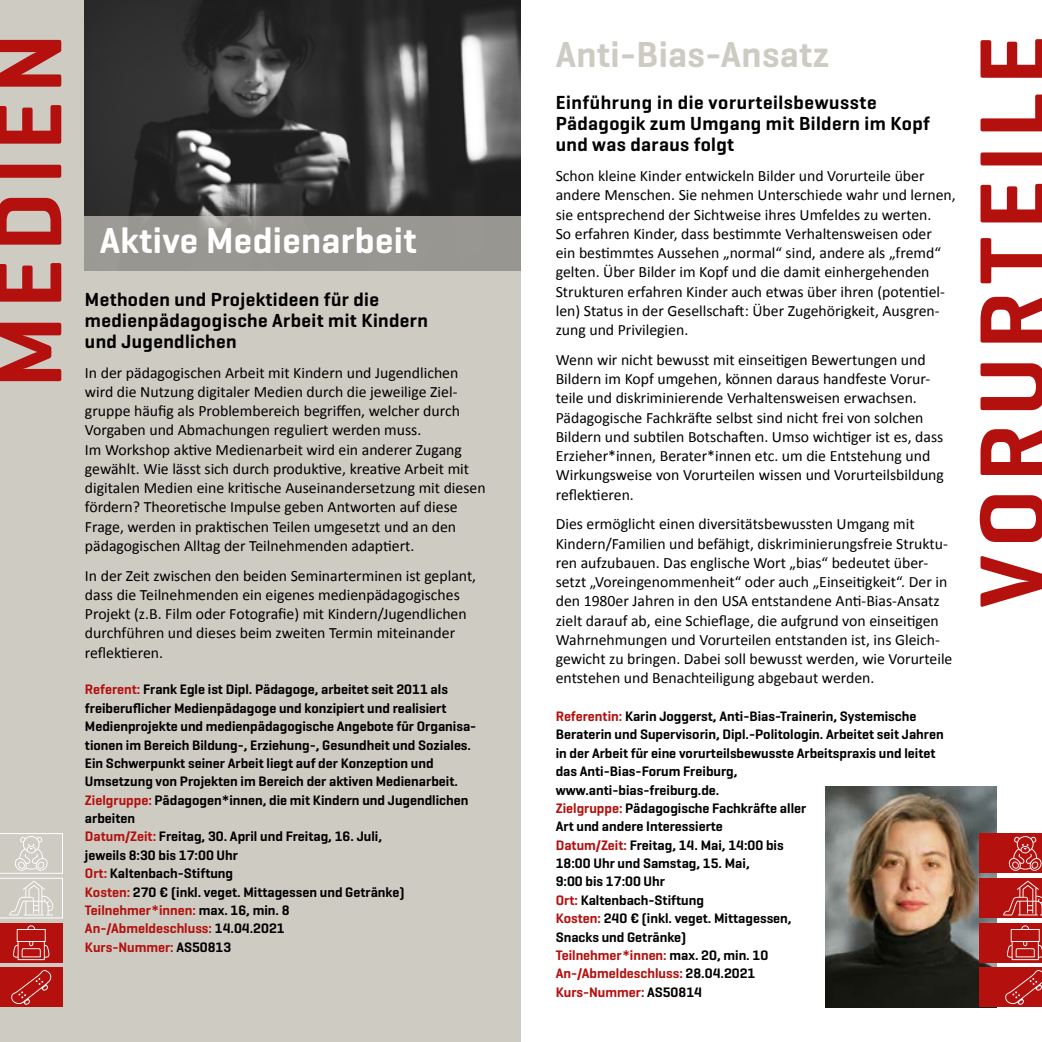
<style>
.page{position:relative;width:1042px;height:1042px;background:#fff}
.page>*{position:absolute;margin:0;border:0;box-sizing:border-box;transform-origin:0 0}
.t1{font:600 96.25px "Geogrotesque";letter-spacing:.08em;color:#b4100d}
.t2{font:600 36.75px "Geogrotesque";letter-spacing:.01em;color:#fff}
.t3{font:600 36.75px "Geogrotesque";letter-spacing:.01em;color:#cecbc3}
.t4{font:600 19.25px/21px "Geogrotesque";letter-spacing:.02em;color:#000}
.t5{font:15.75px/19.2px "Calibri";color:#000}
.t6{font:600 14px/18.4px "Geogrotesque";color:#000}
.s1{color:#b4100d}
</style>
<div class="page">
<img style="left:825px;top:786px;width:171px;height:221px">
<div style="left:979px;top:833px;width:63px;height:40px;background:#b4100d"></div>
<div style="left:979px;top:878px;width:63px;height:40px;background:#b4100d"></div>
<div style="left:979px;top:923px;width:63px;height:39px;background:#b4100d"></div>
<div style="left:979px;top:967px;width:63px;height:40px;background:#b4100d"></div>
<svg style="left:1007px;top:925px;width:35px;height:35px"></svg>
<svg style="left:1003px;top:880px;width:39px;height:35px"></svg>
<svg style="left:1008px;top:836px;width:34px;height:35px"></svg>
<svg style="left:1005px;top:970px;width:37px;height:35px"></svg>
<div style="left:0;top:0;width:521px;height:1042px;background:#cecbc3"></div>
<img style="left:84px;top:0;width:437px;height:216px">
<div style="left:0;top:923px;width:63px;height:39px;background:#b4100d"></div>
<div style="left:0;top:967px;width:63px;height:40px;background:#b4100d"></div>
<svg style="left:13px;top:925px;width:37px;height:35px"></svg>
<svg style="left:0;top:833px;width:63px;height:85px"></svg>
<svg style="left:11px;top:970px;width:41px;height:35px"></svg>
<div style="left:84px;top:216px;width:437px;height:55px;background:#989691"></div>
<h1 class="t1" style="left:-32px;top:388px;width:356px;rotate:-90deg">MEDIEN</h1>
<h2 class="t2" style="left:100px;top:218px;width:318px">Aktive Medienarbeit</h2>
<p class="t4" style="left:85px;top:289px;width:344px">Methoden und Projektideen für die medienpädagogische Arbeit mit Kindern und Jugendlichen</p>
<p class="t5" style="left:85px;top:362px;width:402px">In der pädagogischen Arbeit mit Kindern und Jugendlichen wird die Nutzung digitaler Medien durch die jeweilige Ziel&shy;gruppe häufig als Problembereich begriffen, welcher durch Vorgaben und Abmachungen reguliert werden muss.<br>Im Workshop aktive Medienarbeit wird ein anderer Zugang gewählt. Wie lässt sich durch produktive, kreative Arbeit mit digitalen Medien eine kritische Auseinandersetzung mit diesen fördern? Theoretische Impulse geben Antworten auf diese Frage, werden in praktischen Teilen umgesetzt und an den pädagogischen Alltag der Teilnehmenden adaptiert.</p>
<p class="t5" style="left:85px;top:565px;width:393px">In der Zeit zwischen den beiden Seminarterminen ist geplant, dass die Teilnehmenden ein eigenes medienpädagogisches Projekt (z.B. Film oder Fotografie) mit Kindern/Jugendlichen durchführen und dieses beim zweiten Termin miteinander reflektieren.</p>
<p class="t6" style="left:85px;top:680px;width:393px"><span class="s1">Referent:</span> Frank Egle ist Dipl. Pädagoge, arbeitet seit 2011 als freiberuflicher Medienpädagoge und konzipiert und realisiert Medienprojekte und medienpädagogische Angebote für Organisa&shy;tionen im Bereich Bildung-, Erziehung-, Gesundheit und Soziales.<br>Ein Schwerpunkt seiner Arbeit liegt auf der Konzeption und Umsetzung von Projekten im Bereich der aktiven Medienarbeit.<br><span class="s1">Zielgruppe:</span> Pädagogen*innen, die mit Kindern und Jugendlichen arbeiten<br><span class="s1">Datum/Zeit:</span> Freitag, 30. April und Freitag, 16. Juli,<br>jeweils 8:30 bis 17:00 Uhr<br><span class="s1">Ort:</span> Kaltenbach-Stiftung<br><span class="s1">Kosten:</span> 270 € (inkl. veget. Mittagessen und Getränke)<br><span class="s1">Teilnehmer*innen:</span> max. 16, min. 8<br><span class="s1">An-/Abmeldeschluss:</span> 14.04.2021<br><span class="s1">Kurs-Nummer:</span> AS50813</p>
<h2 class="t3" style="left:556px;top:32px;width:275px">Anti-Bias-Ansatz</h2>
<p class="t4" style="left:556px;top:92px;width:376px">Einführung in die vorurteilsbewusste<br>Pädagogik zum Umgang mit Bildern im Kopf und was daraus folgt</p>
<p class="t5" style="left:556px;top:165px;width:402px">Schon kleine Kinder entwickeln Bilder und Vorurteile über andere Menschen. Sie nehmen Unterschiede wahr und lernen, sie entsprechend der Sichtweise ihres Umfeldes zu werten.<br>So erfahren Kinder, dass bestimmte Verhaltensweisen oder<br>ein bestimmtes Aussehen „normal“ sind, andere als „fremd“ gelten. Über Bilder im Kopf und die damit einhergehenden Strukturen erfahren Kinder auch etwas über ihren (potentiel&shy;len) Status in der Gesellschaft: Über Zugehörigkeit, Ausgren&shy;zung und Privilegien.</p>
<p class="t5" style="left:556px;top:349px;width:390px">Wenn wir nicht bewusst mit einseitigen Bewertungen und Bildern im Kopf umgehen, können daraus handfeste Vorur&shy;teile und diskriminierende Verhaltensweisen erwachsen.<br>Pädagogische Fachkräfte selbst sind nicht frei von solchen Bildern und subtilen Botschaften. Umso wichtiger ist es, dass Erzieher*innen, Berater*innen etc. um die Entstehung und Wirkungsweise von Vorurteilen wissen und Vorurteilsbildung reflektieren.</p>
<p class="t5" style="left:556px;top:514px;width:398px">Dies ermöglicht einen diversitätsbewussten Umgang mit Kindern/Familien und befähigt, diskriminierungsfreie Struktu&shy;ren aufzubauen. Das englische Wort „bias“ bedeutet über&shy;setzt „Voreingenommenheit“ oder auch „Einseitigkeit“. Der in den 1980er Jahren in den USA entstandene Anti-Bias-Ansatz zielt darauf ab, eine Schieflage, die aufgrund von einseitigen Wahrnehmungen und Vorurteilen entstanden ist, ins Gleich&shy;gewicht zu bringen. Dabei soll bewusst werden, wie Vorurteile entstehen und Benachteiligung abgebaut werden.</p>
<p class="t6" style="left:556px;top:707px;width:389px"><span class="s1">Referentin:</span> Karin Joggerst, Anti-Bias-Trainerin, Systemische Beraterin und Supervisorin, Dipl.-Politologin. Arbeitet seit Jahren in der Arbeit für eine vorurteilsbewusste Arbeitspraxis und leitet das Anti-Bias-Forum Freiburg,<br>www.anti-bias-freiburg.de.<br><span class="s1">Zielgruppe:</span> Pädagogische Fachkräfte aller<br>Art und andere Interessierte<br><span class="s1">Datum/Zeit:</span> Freitag, 14. Mai, 14:00 bis<br>18:00 Uhr und Samstag, 15. Mai,<br>9:00 bis 17:00 Uhr<br><span class="s1">Ort:</span> Kaltenbach-Stiftung<br><span class="s1">Kosten:</span> 240 € (inkl. veget. Mittagessen,<br>Snacks und Getränke)<br><span class="s1">Teilnehmer*innen:</span> max. 20, min. 10<br><span class="s1">An-/Abmeldeschluss:</span> 28.04.2021<br><span class="s1">Kurs-Nummer:</span> AS50814</p>
<h1 class="t1" style="left:953px;top:608px;width:574px;rotate:-90deg">VORURTEILE</h1>
</div>
